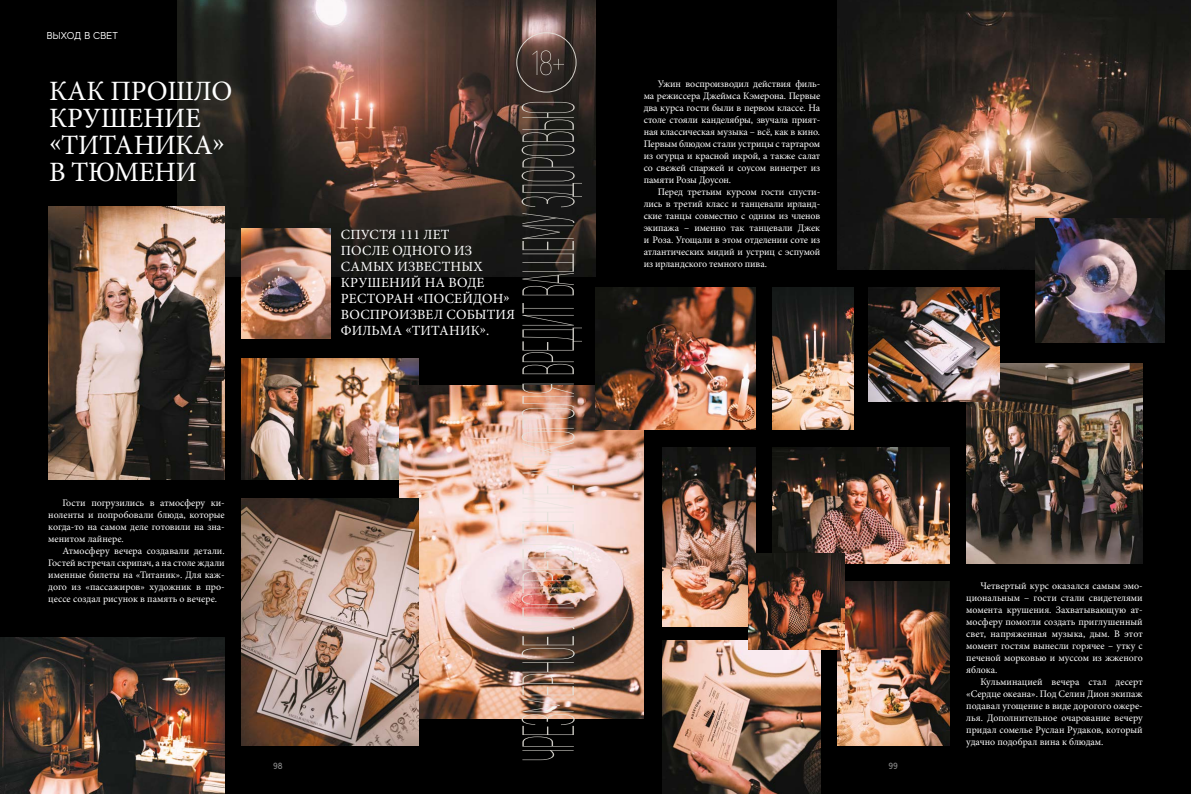
<style>
.page{position:relative;width:1191px;height:794px;background:#000}
.page>*{position:absolute;margin:0;border:0;box-sizing:border-box;transform-origin:0 0}
.t1{font:28px/27px "Minion Pro";letter-spacing:-.01em;color:#fff}
.t2{font:14px/16px "Minion Pro";letter-spacing:.01em;color:#fff}
.t3{font:10px/12px "Minion Pro";letter-spacing:-.005em;color:#fff;text-align:justify}
.t4{font:10px "MADE Evolve Sans";letter-spacing:.01em;color:#fff}
.t5{font:500 9px "MADE Evolve Sans";color:#878787}
</style>
<div class="page">
<img style="left:177px;top:0;width:418px;height:276px">
<img style="left:49px;top:207px;width:176px;height:272px">
<img style="left:0;top:637px;width:225px;height:157px">
<img style="left:242px;top:229px;width:88px;height:109px">
<img style="left:242px;top:358px;width:176px;height:121px">
<img style="left:400px;top:386px;width:243px;height:332px">
<img style="left:242px;top:499px;width:176px;height:247px">
<img style="left:837px;top:0;width:354px;height:270px">
<img style="left:595px;top:287px;width:160px;height:143px">
<img style="left:966px;top:364px;width:176px;height:199px">
<img style="left:772px;top:287px;width:81px;height:143px">
<img style="left:868px;top:287px;width:131px;height:114px">
<img style="left:1035px;top:218px;width:129px;height:124px">
<img style="left:772px;top:447px;width:177px;height:116px">
<img style="left:662px;top:447px;width:93px;height:179px">
<img style="left:662px;top:640px;width:158px;height:154px">
<img style="left:837px;top:581px;width:112px;height:165px">
<img style="left:748px;top:553px;width:97px;height:96px">
<img style="left:521px;top:102px;width:61px;height:658px">
<div style="left:516px;top:32px;width:60px;height:60px;border:1px solid #e5e2db;border-radius:50%"></div>
<svg style="left:532px;top:50px;width:32px;height:25px"></svg>
<p class="t4" style="left:47px;top:29px;width:73px">ВЫХОД В СВЕТ</p>
<h1 class="t1" style="left:49px;top:77px;width:185px">КАК ПРОШЛО<br>КРУШЕНИЕ «ТИТАНИКА»<br>В ТЮМЕНИ</h1>
<h2 class="t2" style="left:341px;top:227px;width:176px">СПУСТЯ 111 ЛЕТ<br>ПОСЛЕ ОДНОГО ИЗ<br>САМЫХ ИЗВЕСТНЫХ<br>КРУШЕНИЙ НА ВОДЕ<br>РЕСТОРАН «ПОСЕЙДОН»<br>ВОСПРОИЗВЕЛ СОБЫТИЯ<br>ФИЛЬМА «ТИТАНИК».</h2>
<p class="t3" style="left:643px;top:77px;width:178px;text-indent:14px">Ужин воспроизводил действия филь&shy;ма режиссера Джеймса Кэмерона. Первые два курса гости были в первом классе. На столе стояли канделябры, звучала прият&shy;ная классическая музыка – всё, как в кино.<br>Первым блюдом стали устрицы с тартаром из огурца и красной икрой, а также салат со свежей спаржей и соусом винегрет из памяти Розы Доусон.</p>
<p class="t3" style="left:643px;top:185px;width:178px;text-indent:14px">Перед третьим курсом гости спусти&shy;лись в третий класс и танцевали ирланд&shy;ские танцы совместно с одним из членов экипажа – именно так танцевали Джек и Роза. Угощали в этом отделении соте из атлантических мидий и устриц с эспумой из ирландского темного пива.</p>
<p class="t3" style="left:48px;top:497px;width:178px;text-indent:14px">Гости погрузились в атмосферу ки&shy;ноленты и попробовали блюда, которые когда-то на самом деле готовили на зна&shy;менитом лайнере.</p>
<p class="t3" style="left:48px;top:545px;width:178px;text-indent:14px">Атмосферу вечера создавали детали.<br>Гостей встречал скрипач, а на столе ждали именные билеты на «Титаник». Для каж&shy;дого из «пассажиров» художник в про&shy;цессе создал рисунок в память о вечере.</p>
<p class="t5" style="left:273px;top:760px;width:11px">98</p>
<p class="t5" style="left:888px;top:760px;width:11px">99</p>
<p class="t3" style="left:966px;top:579px;width:178px;text-indent:14px">Четвертый курс оказался самым эмо&shy;циональным – гости стали свидетелями момента крушения. Захватывающую ат&shy;мосферу помогли создать приглушенный свет, напряженная музыка, дым. В этот момент гостям вынесли горячее – утку с печеной морковью и муссом из жженого яблока.</p>
<p class="t3" style="left:966px;top:675px;width:178px;text-indent:14px">Кульминацией вечера стал десерт «Сердце океана». Под Селин Дион экипаж подавал угощение в виде дорогого ожере&shy;лья. Дополнительное очарование вечеру придал сомелье Руслан Рудаков, который удачно подобрал вина к блюдам.</p>
</div>
